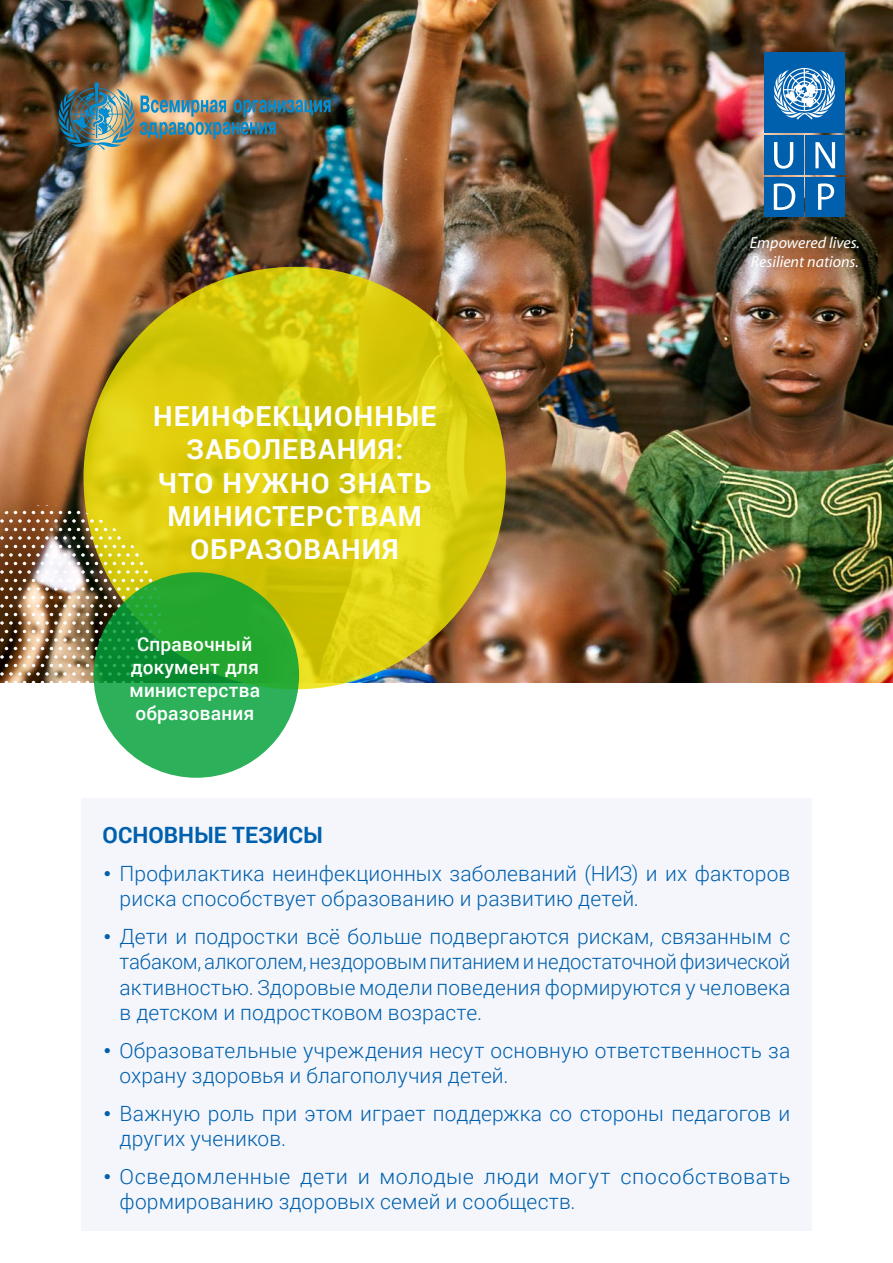
<style>
.page{position:relative;width:893px;height:1263px;background:#fff}
.page>*{position:absolute;margin:0;border:0;box-sizing:border-box;transform-origin:0 0}
.Titre-Section1{font:700 27.6px/33.2px "Roboto";letter-spacing:.04em;color:#fff;text-align:center}
.Citation_titre{font:700 22.5px "Roboto";color:#0060ad}
.t1{font:300 21px/25.2px "Roboto";letter-spacing:.005em;color:#0060ad}
.Titre-Section1b{font:500 19.05px/23px "Roboto";letter-spacing:.01em;color:#fff;text-align:center}
.t2{font:italic 16.05px/19.2px "Myriad";color:#fff}
.s1{font-family:"Gotham"}
</style>
<div class="page">
<img style="left:0;top:0;width:893px;height:682px">
<svg style="left:84px;top:267px;width:422px;height:422px;background:#d7cb0c"></svg>
<img style="left:0;top:505px;width:162px;height:235px">
<svg style="left:94px;top:572px;width:205px;height:206px;background:#23a742"></svg>
<div style="left:81px;top:798px;width:731px;height:432px;background:#f4f6fc"></div>
<div style="left:43px;top:68px;width:303px;height:96px;background:#fff;opacity:.34"></div>
<img style="left:58px;top:82px;width:273px;height:68px">
<div style="left:764px;top:136px;width:39px;height:39px;background:#0060ad"></div>
<svg style="left:774px;top:142px;width:19px;height:27px"></svg>
<div style="left:806px;top:136px;width:39px;height:39px;background:#0060ad"></div>
<svg style="left:815px;top:142px;width:20px;height:26px"></svg>
<div style="left:806px;top:177px;width:39px;height:39px;background:#0060ad"></div>
<svg style="left:818px;top:183px;width:16px;height:27px"></svg>
<div style="left:764px;top:177px;width:39px;height:39px;background:#0060ad"></div>
<svg style="left:774px;top:183px;width:21px;height:27px"></svg>
<div style="left:764px;top:52px;width:81px;height:81px;background:#0060ad"></div>
<svg style="left:774px;top:68px;width:61px;height:52px"></svg>
<p class="Titre-Section1" style="left:153px;top:399px;width:284px">НЕИНФЕКЦИОННЫЕ<br>ЗАБОЛЕВАНИЯ:</p>
<p class="Titre-Section1" style="left:158px;top:465px;width:275px">ЧТО НУЖНО ЗНАТЬ<br>МИНИСТЕРСТВАМ<br>ОБРАЗОВАНИЯ</p>
<p class="Titre-Section1b" style="left:130px;top:632px;width:132px">Справочный документ для министерства образования</p>
<p class="t2" style="left:750px;top:234px;width:112px">Empowered lives.<br>Resilient nations.</p>
<p class="Citation_titre" style="left:103px;top:819px;width:222px">ОСНОВНЫЕ ТЕЗИСЫ</p>
<p class="t1" style="left:120px;top:860px;width:672px;text-indent:-17px"><span class="s1">•</span> Профилактика неинфекционных заболеваний (НИЗ) и их факторов риска способствует образованию и развитию детей.</p>
<p class="t1" style="left:120px;top:923px;width:672px;text-align:justify;text-indent:-17px"><span class="s1">•</span> Дети и подростки всё больше подвергаются рискам, связанным с табаком, алкоголем, нездоровым питанием и недостаточной физической активностью. Здоровые модели поведения формируются у человека в детском и подростковом возрасте.</p>
<p class="t1" style="left:120px;top:1037px;width:672px;text-indent:-17px"><span class="s1">•</span> Образовательные учреждения несут основную ответственность за охрану здоровья и благополучия детей.</p>
<p class="t1" style="left:120px;top:1100px;width:672px;text-indent:-17px"><span class="s1">•</span> Важную роль при этом играет поддержка со стороны педагогов и других учеников.</p>
<p class="t1" style="left:120px;top:1163px;width:672px;text-indent:-17px"><span class="s1">•</span> Осведомленные дети и молодые люди могут способствовать формированию здоровых семей и сообществ.</p>
</div>
